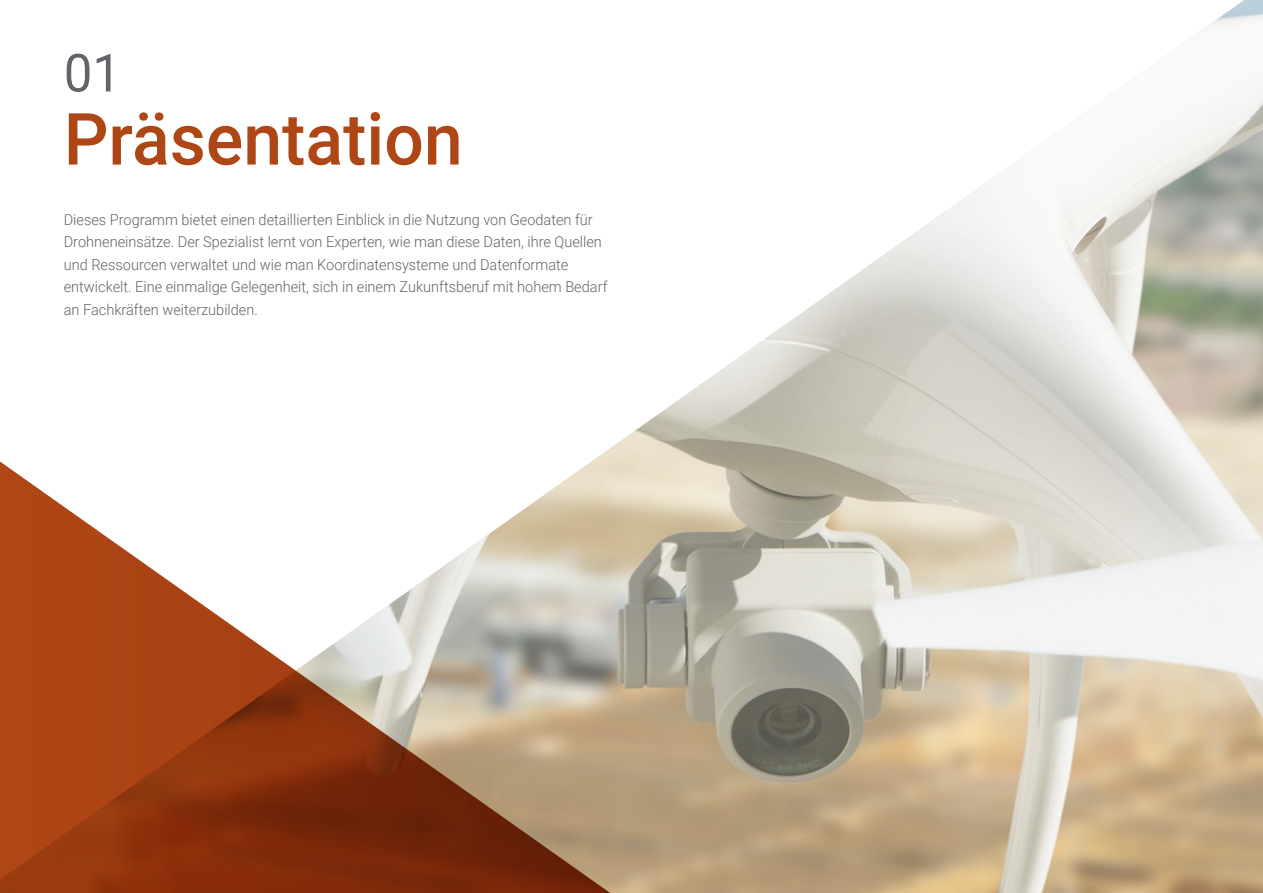
<style>
.page{position:relative;width:1263px;height:893px;background:#fff}
.page>*{position:absolute;margin:0;border:0;box-sizing:border-box;transform-origin:0 0}
.t1{font:500 72px "Roboto";color:#ae4615}
.t2{font:52.5px "Roboto";color:#61646a}
.t3{font:300 15px/22.5px "Roboto";color:#61646a}
</style>
<div class="page">
<img style="left:614px;top:0;width:649px;height:893px">
<svg style="left:0;top:446px;width:640px;height:447px"></svg>
<h2 class="t2" style="left:64px;top:36px;width:59px">01</h2>
<h1 class="t1" style="left:64px;top:89px;width:400px">Präsentation</h1>
<p class="t3" style="left:64px;top:208px;width:545px">Dieses Programm bietet einen detaillierten Einblick in die Nutzung von Geodaten für Drohneneinsätze. Der Spezialist lernt von Experten, wie man diese Daten, ihre Quellen und Ressourcen verwaltet und wie man Koordinatensysteme und Datenformate entwickelt. Eine einmalige Gelegenheit, sich in einem Zukunftsberuf mit hohem Bedarf an Fachkräften weiterzubilden.</p>
</div>
